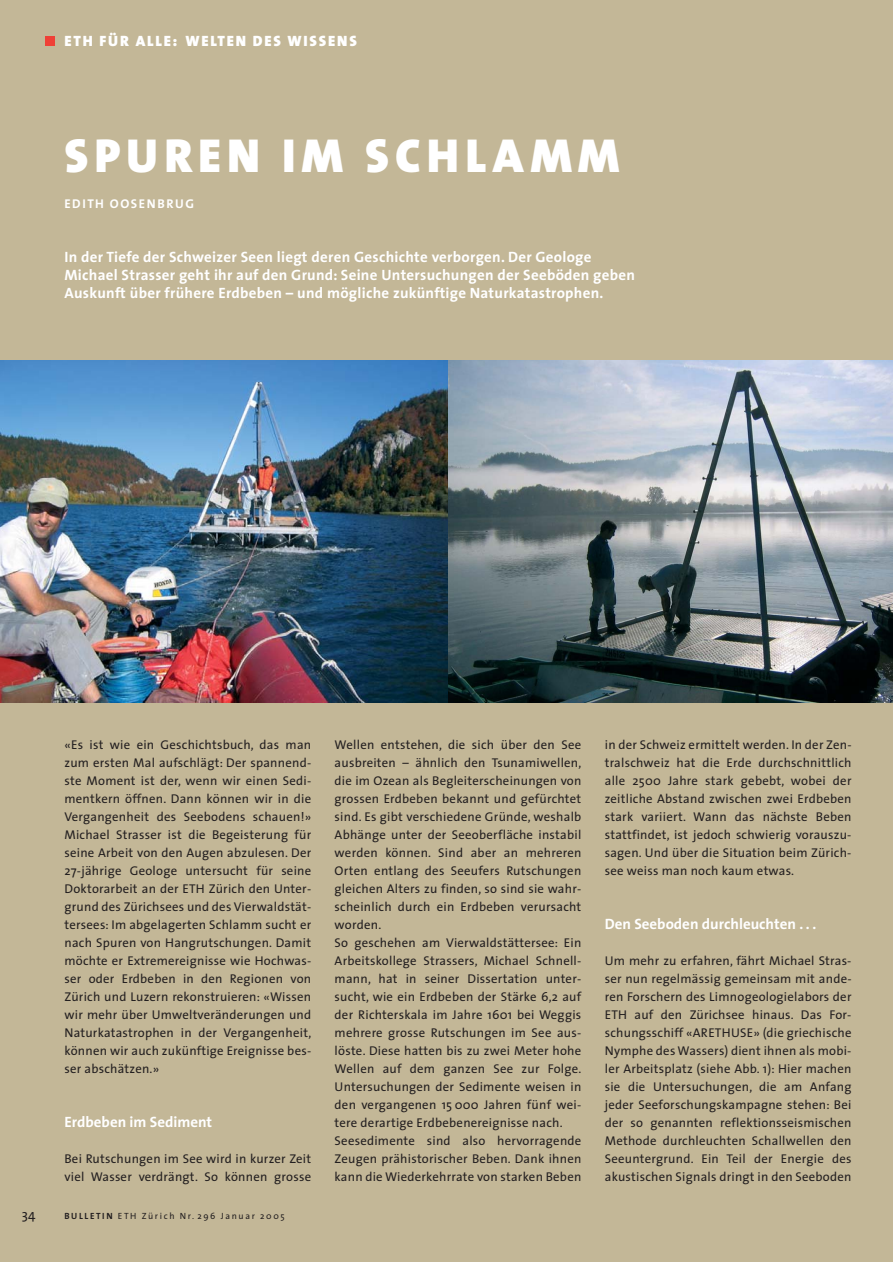
<style>
.page{position:relative;width:893px;height:1262px;background:#fff}
.page>*{position:absolute;margin:0;border:0;box-sizing:border-box;transform-origin:0 0}
.t1{font:900 48px "The Sans";letter-spacing:.12em;color:#fff}
.t2{font:700 15px/18px "The Sans";letter-spacing:.02em;color:#fff}
.t3{font:700 15px "The Sans";color:#fff}
.t4{font:900 15px "The Sans";letter-spacing:.12em;color:#fff}
.t5{font:13.5px "The Sans";color:#231f20}
.t6{font:12.75px/18px "The Sans";letter-spacing:.02em;color:#231f20;text-align:justify}
.t7{font:700 12.75px "The Sans";letter-spacing:.12em;color:#fff}
.t8{font:9px "The Sans";letter-spacing:.185em;color:#231f20}
.s1{font-family:"The Sans Bold Caps"}
</style>
<div class="page">
<div style="left:0;top:0;width:892px;height:1261px;background:#c3b797"></div>
<img style="left:0;top:360px;width:892px;height:342px">
<div style="left:46px;top:36px;width:9px;height:10px;background:#ef4036"></div>
<p class="t4" style="left:64px;top:36px;width:294px">ETH FÜR ALLE: WELTEN DES WISSENS</p>
<h1 class="t1" style="left:64px;top:138px;width:556px">SPUREN IM SCHLAMM</h1>
<p class="t7" style="left:64px;top:199px;width:131px">EDITH OOSENBRUG</p>
<p class="t2" style="left:64px;top:250px;width:572px">In der Tiefe der Schweizer Seen liegt deren Geschichte verborgen. Der Geologe<br>Michael Strasser geht ihr auf den Grund: Seine Untersuchungen der Seeböden geben<br>Auskunft über frühere Erdbeben – und mögliche zukünftige Naturkatastrophen.</p>
<p class="t6" style="left:64px;top:736px;width:248px">«Es ist wie ein Geschichtsbuch, das man zum ersten Mal aufschlägt: Der spannend&shy;ste Moment ist der, wenn wir einen Sedi&shy;mentkern öffnen. Dann können wir in die Vergangenheit des Seebodens schauen!» Michael Strasser ist die Begeisterung für seine Arbeit von den Augen abzulesen. Der 27-jährige Geologe untersucht für seine Doktorarbeit an der ETH Zürich den Unter&shy;grund des Zürichsees und des Vierwaldstät&shy;tersees: Im abgelagerten Schlamm sucht er nach Spuren von Hangrutschungen. Damit möchte er Extremereignisse wie Hochwas&shy;ser oder Erdbeben in den Regionen von Zürich und Luzern rekonstruieren: «Wissen wir mehr über Umweltveränderungen und Naturkatastrophen in der Vergangenheit, können wir auch zukünftige Ereignisse bes&shy;ser abschätzen.»</p>
<p class="t3" style="left:64px;top:1116px;width:149px">Erdbeben im Sediment</p>
<p class="t6" style="left:64px;top:1150px;width:248px">Bei Rutschungen im See wird in kurzer Zeit viel Wasser verdrängt. So können grosse</p>
<p class="t5" style="left:22px;top:1209px;width:15px">34</p>
<p class="t8" style="left:64px;top:1212px;width:222px"><span class="s1">BULLETIN</span> ETH Zürich Nr. 296 Januar 2005</p>
<p class="t6" style="left:334px;top:736px;width:248px;text-align:left">Wellen entstehen, die sich über den See ausbreiten – ähnlich den Tsunamiwellen, die im Ozean als Begleiterscheinungen von grossen Erdbeben bekannt und gefürchtet sind. Es gibt verschiedene Gründe, weshalb Abhänge unter der Seeoberfläche instabil werden können. Sind aber an mehreren Orten entlang des Seeufers Rutschungen gleichen Alters zu finden, so sind sie wahr&shy;scheinlich durch ein Erdbeben verursacht worden.<br>So geschehen am Vierwaldstättersee: Ein Arbeitskollege Strassers, Michael Schnell&shy;mann, hat in seiner Dissertation unter&shy;sucht, wie ein Erdbeben der Stärke 6,2 auf der Richterskala im Jahre 1601 bei Weggis mehrere grosse Rutschungen im See aus&shy;löste. Diese hatten bis zu zwei Meter hohe Wellen auf dem ganzen See zur Folge.<br>Untersuchungen der Sedimente weisen in den vergangenen 15 000 Jahren fünf wei&shy;tere derartige Erdbebenereignisse nach.<br>Seesedimente sind also hervorragende Zeugen prähistorischer Beben. Dank ihnen kann die Wiederkehrrate von starken Beben</p>
<p class="t6" style="left:604px;top:736px;width:248px">in der Schweiz ermittelt werden. In der Zen&shy;tralschweiz hat die Erde durchschnittlich alle 2500 Jahre stark gebebt, wobei der zeitliche Abstand zwischen zwei Erdbeben stark variiert. Wann das nächste Beben stattfindet, ist jedoch schwierig vorauszu&shy;sagen. Und über die Situation beim Zürich&shy;see weiss man noch kaum etwas.</p>
<p class="t3" style="left:604px;top:918px;width:213px">Den Seeboden durchleuchten . . .</p>
<p class="t6" style="left:604px;top:952px;width:248px">Um mehr zu erfahren, fährt Michael Stras&shy;ser nun regelmässig gemeinsam mit ande&shy;ren Forschern des Limnogeologielabors der ETH auf den Zürichsee hinaus. Das For&shy;schungsschiff «ARETHUSE» (die griechische Nymphe des Wassers) dient ihnen als mobi&shy;ler Arbeitsplatz (siehe Abb. 1): Hier machen sie die Untersuchungen, die am Anfang jeder Seeforschungskampagne stehen: Bei der so genannten reflektionsseismischen Methode durchleuchten Schallwellen den Seeuntergrund. Ein Teil der Energie des akustischen Signals dringt in den Seeboden</p>
</div>
